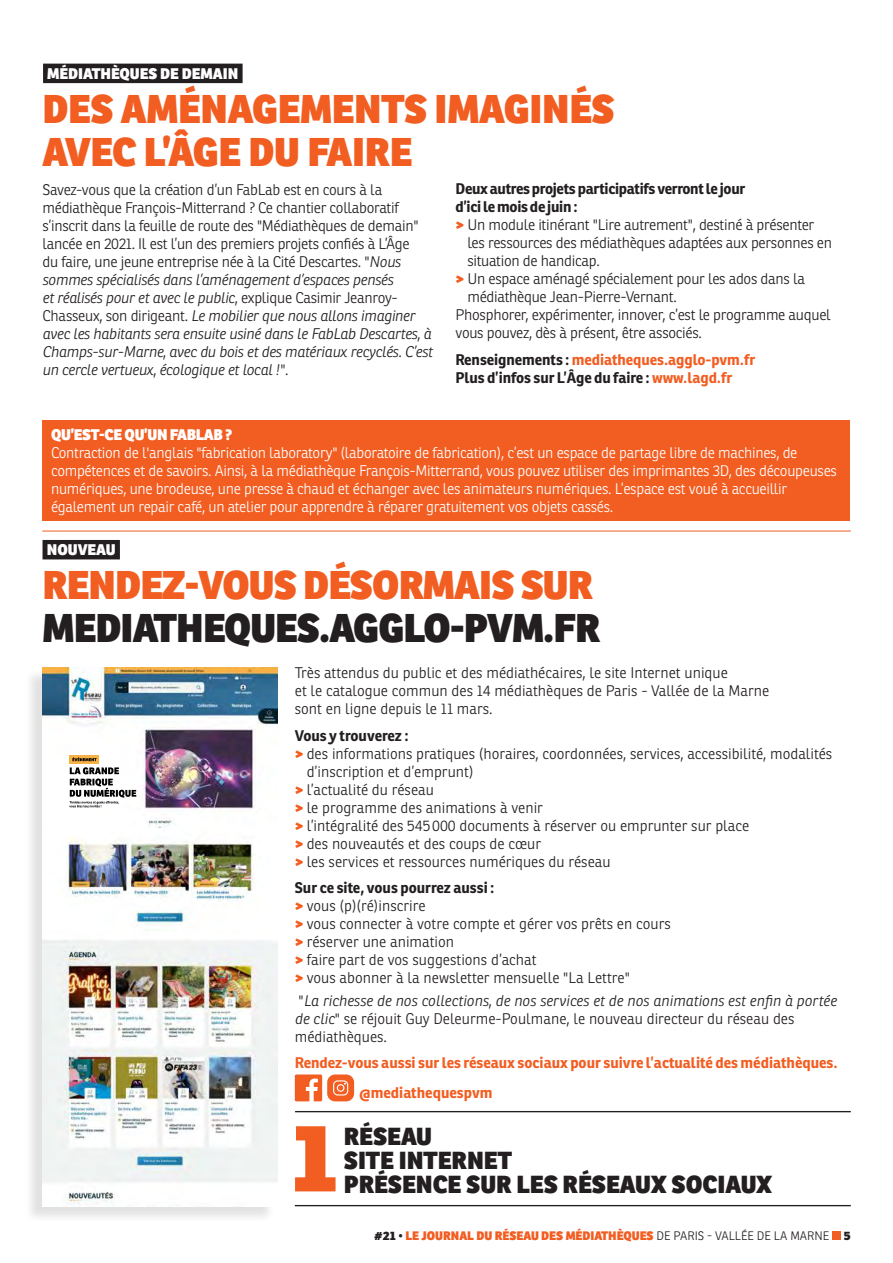
<style>
.page{position:relative;width:893px;height:1263px;background:#fff}
.page>*{position:absolute;margin:0;border:0;box-sizing:border-box;transform-origin:0 0}
.t1{font:800 39px/43.5px "Ronnia";letter-spacing:-.02em;color:#231f20}
.t2{font:800 39px/43.5px "Ronnia";letter-spacing:-.005em;color:#f25d21}
.t3{font:800 24px "Ronnia";color:#231f20}
.t4{font:300 15px/18px "Ronnia";letter-spacing:-.01em;color:#231f20}
.t5{font:300 15px/18px "Ronnia";letter-spacing:-.02em;color:#fff}
.t6{font:italic 300 15px/18px "Ronnia";color:#231f20}
.t7{font:700 15px "Ronnia";color:#f25d21}
.t8{font:700 15px/18px "Ronnia";letter-spacing:-.02em;color:#231f20}
.t9{font:700 15px "Ronnia";color:#231f20}
.t10{font:800 15px "Ronnia";color:#fff}
.t11{font:800 15px "Ronnia";letter-spacing:-.02em;color:#fff}
.t12{font:800 12px "Ronnia";color:#f25d21}
.s1{font-style:italic}
.s2{font-weight:800;color:#f25d21}
.s3{color:#231f20}
.s4{color:#f25d21}
.s5{font-style:normal}
.s6{font-weight:300;color:#231f20}
</style>
<div class="page">
<div style="left:43px;top:540px;width:77px;height:19px;background:#231f20"></div>
<div style="left:43px;top:64px;width:200px;height:19px;background:#231f20"></div>
<hr style="left:42px;top:531px;width:809px;height:1px;background:#f25d21">
<div style="left:43px;top:420px;width:807px;height:100px;background:#f25d21"></div>
<div style="left:25px;top:669px;width:250px;height:554px;background:#231f20;opacity:.13"></div>
<img style="left:43px;top:667px;width:234px;height:539px">
<img style="left:70px;top:755px;width:28px;height:8px">
<hr style="left:295px;top:1111px;width:556px;height:1px;background:#231f20">
<hr style="left:295px;top:1205px;width:556px;height:1px;background:#231f20">
<svg style="left:295px;top:1126px;width:41px;height:65px"></svg>
<svg style="left:295px;top:1074px;width:59px;height:27px"></svg>
<div style="left:832px;top:1232px;width:9px;height:8px;background:#f25d21"></div>
<p class="t10" style="left:47px;top:64px;width:193px">MÉDIATHÈQUES DE DEMAIN</p>
<p class="t2" style="left:42px;top:87px;width:574px">DES AMÉNAGEMENTS IMAGINÉS<br>AVEC L’ÂGE DU FAIRE</p>
<p class="t4" style="left:43px;top:180px;width:392px">Savez-vous que la création d’un FabLab est en cours à la médiathèque François-Mitterrand ? Ce chantier collaboratif s’inscrit dans la feuille de route des "Médiathèques de demain" lancée en 2021. Il est l’un des premiers projets confiés à L’Âge<br>du faire, une jeune entreprise née à la Cité Descartes. "<span class="s1">Nous sommes spécialisés dans l’aménagement d’espaces pensés<br>et réalisés pour et avec le public</span>, explique Casimir Jeanroy-Chasseux, son dirigeant. <span class="s1">Le mobilier que nous allons imaginer avec les habitants sera ensuite usiné dans le FabLab Descartes, à Champs-sur-Marne, avec du bois et des matériaux recyclés. C’est un cercle vertueux, écologique et local !</span>".</p>
<p class="t8" style="left:455px;top:180px;width:291px">Deux autres projets participatifs verront le jour d’ici le mois de juin :</p>
<p class="t4" style="left:467px;top:216px;width:366px;text-indent:-12px"><span class="s2">&gt;</span> Un module itinérant "Lire autrement", destiné à présenter les ressources des médiathèques adaptées aux personnes en situation de handicap.</p>
<p class="t4" style="left:467px;top:270px;width:339px;text-indent:-12px"><span class="s2">&gt;</span> Un espace aménagé spécialement pour les ados dans la médiathèque Jean-Pierre-Vernant.</p>
<p class="t4" style="left:455px;top:306px;width:377px">Phosphorer, expérimenter, innover, c’est le programme auquel vous pouvez, dès à présent, être associés.</p>
<p class="t7" style="left:455px;top:350px;width:301px"><span class="s3">Renseignements :</span> mediatheques.agglo-pvm.fr</p>
<p class="t8" style="left:455px;top:368px;width:278px">Plus d’infos sur L’Âge du faire : <span class="s4">www.lagd.fr</span></p>
<p class="t11" style="left:51px;top:424px;width:183px">QU’EST-CE QU’UN FABLAB ?</p>
<p class="t5" style="left:51px;top:443px;width:787px">Contraction de l'anglais "fabrication laboratory" (laboratoire de fabrication), c’est un espace de partage libre de machines, de compétences et de savoirs. Ainsi, à la médiathèque François-Mitterrand, vous pouvez utiliser des imprimantes 3D, des découpeuses numériques, une brodeuse, une presse à chaud et échanger avec les animateurs numériques. L’espace est voué à accueillir également un repair café, un atelier pour apprendre à réparer gratuitement vos objets cassés.</p>
<p class="t10" style="left:47px;top:540px;width:70px">NOUVEAU</p>
<p class="t1" style="left:43px;top:562px;width:559px"><span class="s4">RENDEZ-VOUS DÉSORMAIS SUR<br></span>MEDIATHEQUES.AGGLO-PVM.FR</p>
<p class="t4" style="left:295px;top:664px;width:476px">Très attendus du public et des médiathécaires, le site Internet unique<br>et le catalogue commun des 14 médiathèques de Paris - Vallée de la Marne sont en ligne depuis le 11 mars.</p>
<p class="t9" style="left:295px;top:726px;width:115px">Vous y trouverez :</p>
<p class="t4" style="left:307px;top:744px;width:527px;text-indent:-12px"><span class="s2">&gt;</span> des informations pratiques (horaires, coordonnées, services, accessibilité, modalités d’inscription et d’emprunt)</p>
<p class="t4" style="left:295px;top:780px;width:141px"><span class="s2">&gt;</span> l’actualité du réseau</p>
<p class="t4" style="left:295px;top:798px;width:250px"><span class="s2">&gt;</span> le programme des animations à venir</p>
<p class="t4" style="left:295px;top:816px;width:456px"><span class="s2">&gt;</span> l’intégralité des 545000 documents à réserver ou emprunter sur place</p>
<p class="t4" style="left:295px;top:834px;width:248px"><span class="s2">&gt;</span> des nouveautés et des coups de cœur</p>
<p class="t4" style="left:295px;top:852px;width:317px"><span class="s2">&gt;</span> les services et ressources numériques du réseau</p>
<p class="t9" style="left:295px;top:878px;width:201px">Sur ce site, vous pourrez aussi :</p>
<p class="t4" style="left:295px;top:897px;width:132px"><span class="s2">&gt;</span> vous (p)(ré)inscrire</p>
<p class="t4" style="left:295px;top:915px;width:378px"><span class="s2">&gt;</span> vous connecter à votre compte et gérer vos prêts en cours</p>
<p class="t4" style="left:295px;top:933px;width:161px"><span class="s2">&gt;</span> réserver une animation</p>
<p class="t4" style="left:295px;top:951px;width:243px"><span class="s2">&gt;</span> faire part de vos suggestions d’achat</p>
<p class="t4" style="left:295px;top:969px;width:336px"><span class="s2">&gt;</span> vous abonner à la newsletter mensuelle "La Lettre"</p>
<p class="t6" style="left:295px;top:991px;width:544px"><span class="s5">"</span>La richesse de nos collections, de nos services et de nos animations est enfin à portée de clic<span class="s5">" se réjouit Guy Deleurme-Poulmane, le nouveau directeur du réseau des médiathèques.</span></p>
<p class="t7" style="left:295px;top:1053px;width:544px">Rendez-vous aussi sur les réseaux sociaux pour suivre l’actualité des médiathèques.</p>
<p class="t7" style="left:359px;top:1083px;width:135px">@mediathequespvm</p>
<p class="t3" style="left:344px;top:1120px;width:90px">RÉSEAU</p>
<p class="t3" style="left:344px;top:1144px;width:169px">SITE INTERNET</p>
<p class="t3" style="left:344px;top:1168px;width:430px">PRÉSENCE SUR LES RÉSEAUX SOCIAUX</p>
<p class="t12" style="left:374px;top:1228px;width:478px"><span class="s3">#21 •</span> LE JOURNAL DU RÉSEAU DES MÉDIATHÈQUES <span class="s6">DE PARIS - VALLÉE DE LA MARNE</span> <span class="s3">5</span></p>
</div>
